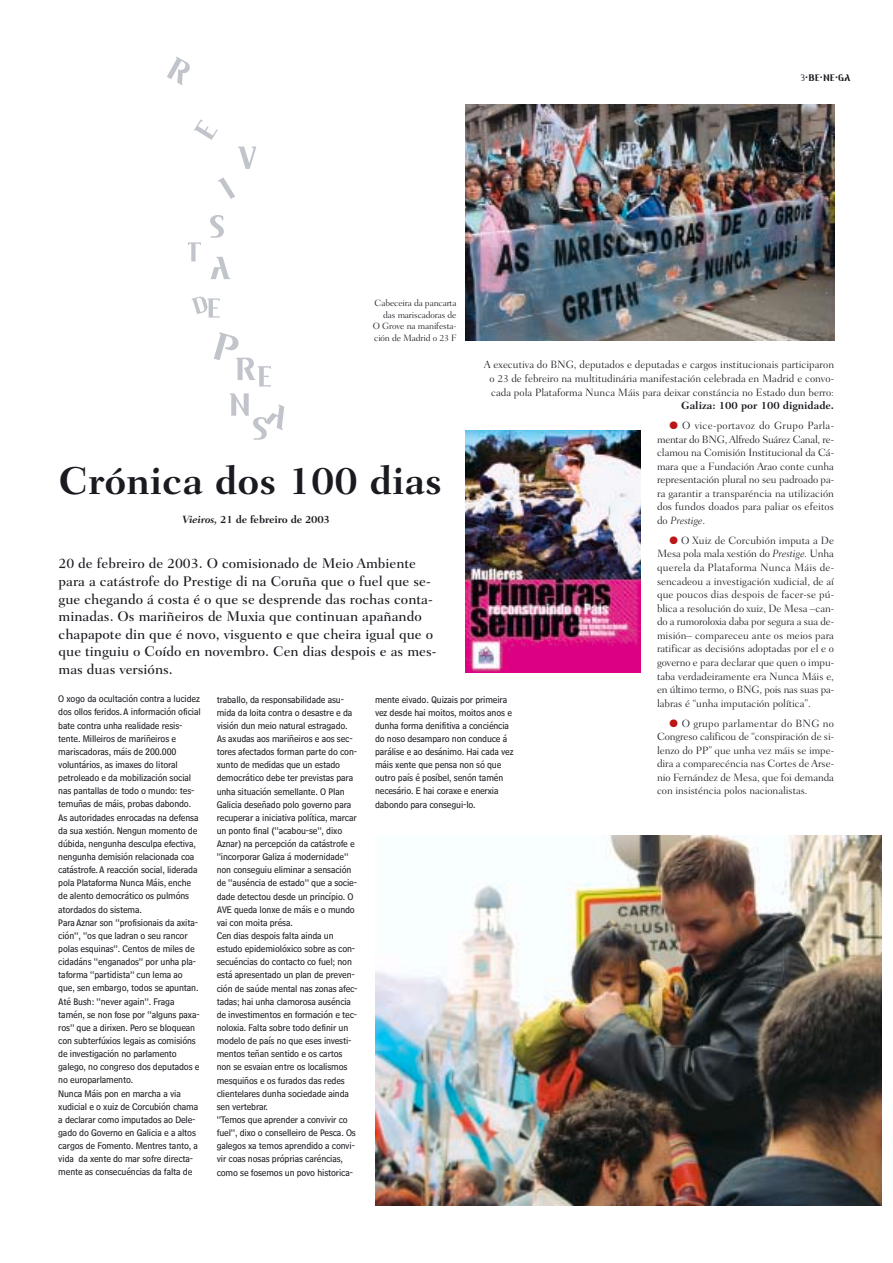
<style>
.page{position:relative;width:893px;height:1263px;background:#fff}
.page>*{position:absolute;margin:0;border:0;box-sizing:border-box;transform-origin:0 0}
.t1{font:700 39.45px "Fairfield LH";color:#191b20}
.t2{font:500 14.25px/17.5px "Fairfield LH";color:#191b20}
.t3{font:300 10.8px/13.6px "Fairfield LH";color:#191b20;text-align:justify}
.t4{font:700 10.8px "Fairfield LH";letter-spacing:-.02em;color:#191b20}
.t5{font:700 10.8px "Fairfield LH";color:#191b20}
.t6{font:9.9px/13.2px "Bell Centennial Sub Caption";letter-spacing:-.015em;color:#191b20}
.t7{font:700 9.9px "Maverick";color:#191b20}
.t8{font:300 9.3px/11.6px "Fairfield LH";letter-spacing:-.015em;color:#191b20;text-align:right}
.s1{font-weight:300}
.s2{color:#bb1616}
.s3{font-style:italic}
</style>
<div class="page">
<img style="left:466px;top:430px;width:174px;height:242px">
<svg style="left:167px;top:57px;width:23px;height:28px"></svg>
<svg style="left:194px;top:119px;width:24px;height:21px"></svg>
<svg style="left:238px;top:147px;width:18px;height:22px"></svg>
<svg style="left:218px;top:177px;width:17px;height:22px"></svg>
<svg style="left:210px;top:215px;width:14px;height:23px"></svg>
<svg style="left:188px;top:242px;width:13px;height:19px"></svg>
<svg style="left:211px;top:257px;width:19px;height:22px"></svg>
<svg style="left:191px;top:296px;width:29px;height:22px"></svg>
<svg style="left:214px;top:332px;width:57px;height:55px"></svg>
<svg style="left:230px;top:393px;width:54px;height:47px"></svg>
<img style="left:375px;top:836px;width:506px;height:370px">
<img style="left:465px;top:104px;width:369px;height:237px">
<p class="t8" style="left:373px;top:298px;width:85px">Cabeceira da pancarta das mariscadoras de<br>O Grove na manifesta&shy;ción de Madrid o 23 F</p>
<p class="t7" style="left:800px;top:74px;width:51px"><span class="s1">3</span>.BE.NE.GA</p>
<p class="t3" style="left:489px;top:359px;width:346px;text-indent:-6px">A executiva do BNG, deputados e deputadas e cargos institucionais participaron o 23 de febreiro na multitudinária manifestación celebrada en Madrid e convo&shy;cada pola Plataforma Nunca Máis para deixar constáncia no Estado dun berro:</p>
<p class="t5" style="left:681px;top:401px;width:154px">Galiza: 100 por 100 dignidade.</p>
<p class="t3" style="left:657px;top:420px;width:178px;text-indent:12px"><span class="s2">●</span> O vice-portavoz do Grupo Parla&shy;mentar do BNG, Alfredo Suárez Canal, re&shy;clamou na Comisión Institucional da Cá&shy;mara que a Fundación Arao conte cunha representación plural no seu padroado pa&shy;ra garantir a transparéncia na utilización dos fundos doados para paliar os efeitos do <span class="s3">Prestige</span>.</p>
<p class="t3" style="left:657px;top:534px;width:178px;text-indent:12px"><span class="s2">●</span> O Xuiz de Corcubión imputa a De Mesa pola mala xestión do <span class="s3">Prestige.</span> Unha querela da Plataforma Nunca Máis de&shy;sencadeou a investigación xudicial, de aí que poucos dias despois de facer-se pú&shy;blica a resolución do xuiz, De Mesa –can&shy;do a rumoroloxia daba por segura a sua de&shy;misión– compareceu ante os meios para ratificar as decisións adoptadas por el e o governo e para declarar que quen o impu&shy;taba verdadeiramente era Nunca Máis e, en último termo, o BNG, pois nas suas pa&shy;labras é “unha imputación política”.</p>
<p class="t3" style="left:657px;top:717px;width:178px;text-indent:12px"><span class="s2">●</span> O grupo parlamentar do BNG no Congreso calificou de “conspiración de si&shy;lenzo do PP” que unha vez máis se impe&shy;dira a comparecéncia nas Cortes de Arse&shy;nio Fernández de Mesa, que foi demanda con insisténcia polos nacionalistas.</p>
<h1 class="t1" style="left:58px;top:465px;width:385px">Crónica dos 100 dias</h1>
<p class="t4" style="left:182px;top:515px;width:149px"><span class="s3">Vieiros,</span> 21 de febreiro de 2003</p>
<p class="t2" style="left:58px;top:556px;width:379px">20 de febreiro de 2003. O comisionado de Meio Ambiente para a catástrofe do Prestige di na Coruña que o fuel que se&shy;gue chegando á costa é o que se desprende das rochas conta&shy;minadas. Os mariñeiros de Muxia que continuan apañando chapapote din que é novo, visguento e que cheira igual que o que tinguiu o Coído en novembro. Cen dias despois e as mes&shy;mas duas versións.</p>
<p class="t6" style="left:58px;top:693px;width:144px">O xogo da ocultación contra a lucidez dos ollos feridos. A información oficial bate contra unha realidade resis&shy;tente. Milleiros de mariñeiros e mariscadoras, máis de 200.000 voluntários, as imaxes do litoral petroleado e da mobilización social nas pantallas de todo o mundo: tes&shy;temuñas de máis, probas dabondo.<br>As autoridades enrocadas na defensa da sua xestión. Nengun momento de dúbida, nengunha desculpa efectiva, nengunha demisión relacionada coa catástrofe. A reacción social, liderada pola Plataforma Nunca Máis, enche de alento democrático os pulmóns atordados do sistema.<br>Para Aznar son “profisionais da axita&shy;ción”, “os que ladran o seu rancor polas esquinas”. Centos de miles de cidadáns “enganados” por unha pla&shy;taforma “partidista” cun lema ao que, sen embargo, todos se apuntan.<br>Até Bush: “never again”. Fraga tamén, se non fose por “alguns paxa&shy;ros” que a dirixen. Pero se bloquean con subterfúxios legais as comisións de investigación no parlamento galego, no congreso dos deputados e no europarlamento.<br>Nunca Máis pon en marcha a via xudicial e o xuiz de Corcubión chama a declarar como imputados ao Dele&shy;gado do Governo en Galicia e a altos cargos de Fomento. Mentres tanto, a vida da xente do mar sofre directa&shy;mente as consecuéncias da falta de</p>
<p class="t6" style="left:217px;top:693px;width:142px">traballo, da responsabilidade asu&shy;mida da loita contra o desastre e da visión dun meio natural estragado.<br>As axudas aos mariñeiros e aos sec&shy;tores afectados forman parte do con&shy;xunto de medidas que un estado democrático debe ter previstas para unha situación semellante. O Plan Galicia deseñado polo governo para recuperar a iniciativa política, marcar un ponto final (“acabou-se”, dixo Aznar) na percepción da catástrofe e “incorporar Galiza á modernidade” non conseguiu eliminar a sensación de “auséncia de estado” que a socie&shy;dade detectou desde un princípio. O AVE queda lonxe de máis e o mundo vai con moita présa.<br>Cen dias despois falta ainda un estudo epidemiolóxico sobre as con&shy;secuéncias do contacto co fuel; non está apresentado un plan de preven&shy;ción de saúde mental nas zonas afec&shy;tadas; hai unha clamorosa auséncia de investimentos en formación e tec&shy;noloxia. Falta sobre todo definir un modelo de país no que eses investi&shy;mentos teñan sentido e os cartos non se esvaian entre os localismos mesquiños e os furados das redes clientelares dunha sociedade ainda sen vertebrar.<br>“Temos que aprender a convivir co fuel”, dixo o conselleiro de Pesca. Os galegos xa temos aprendido a convi&shy;vir coas nosas próprias caréncias, como se fosemos un povo historica-</p>
<p class="t6" style="left:375px;top:693px;width:140px">mente eivado. Quizais por primeira vez desde hai moitos, moitos anos e dunha forma denifitiva a conciéncia do noso desamparo non conduce á parálise e ao desánimo. Hai cada vez máis xente que pensa non só que outro país é posíbel, senón tamén necesário. E hai coraxe e enerxia dabondo para consegui-lo.</p>
</div>
